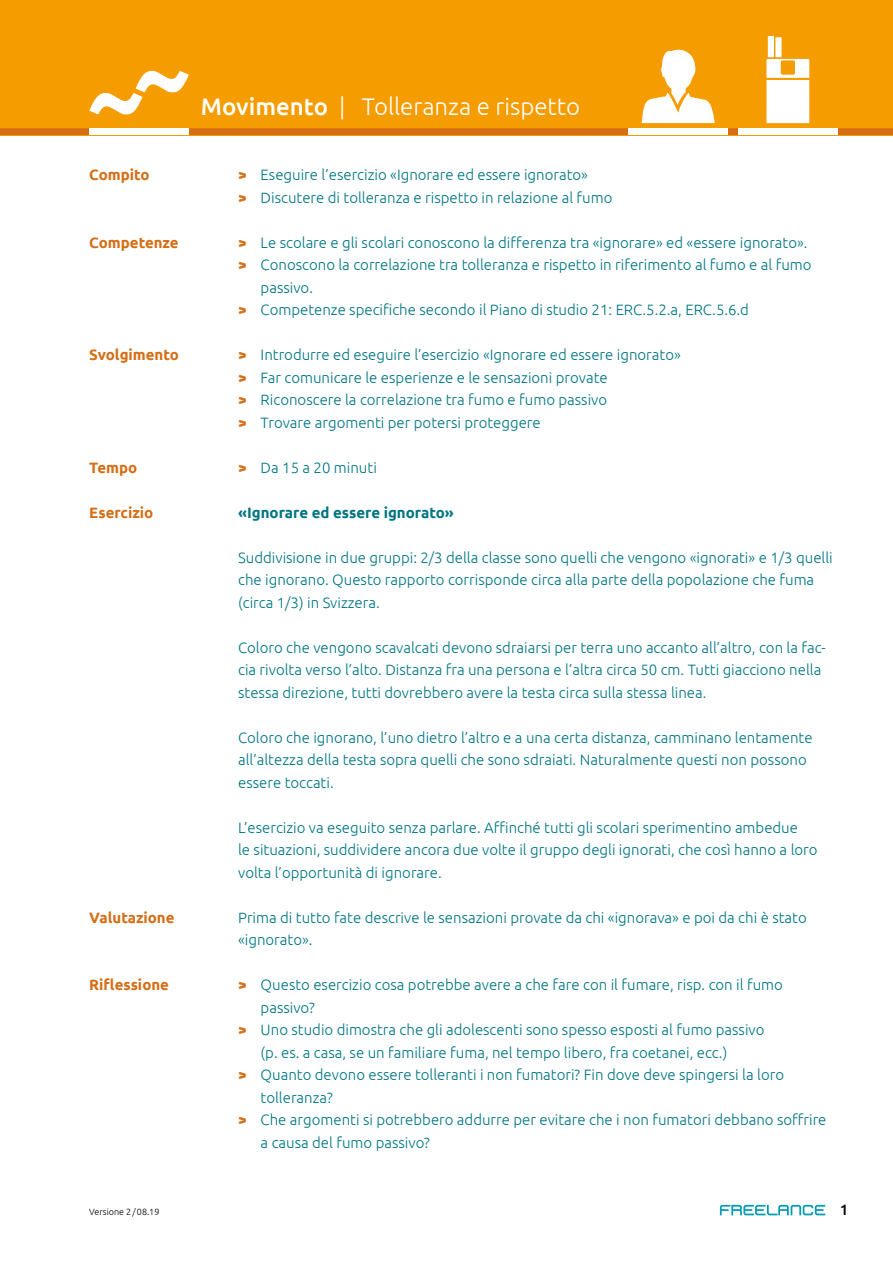
<style>
.page{position:relative;width:893px;height:1263px;background:#fff}
.page>*{position:absolute;margin:0;border:0;box-sizing:border-box;transform-origin:0 0}
.t1{font:300 24px "Ubuntu";color:#fff}
.t2{font:300 15px/22.5px "Ubuntu";color:#007683}
.t3{font:700 15px "Ubuntu";color:#d56e15}
.t4{font:700 15px "Ubuntu";color:#007683}
.t5{font:500 15px "Ubuntu";color:#000}
.t6{font:300 9px "Ubuntu";color:#000}
.s1{font-weight:500}
.s2{font-weight:700;color:#d56e15}
</style>
<div class="page">
<svg style="left:720px;top:1205px;width:105px;height:10px"></svg>
<div style="left:0;top:0;width:893px;height:135px;background:#f59c00"></div>
<svg style="left:0;top:36px;width:893px;height:99px"></svg>
<p class="t3" style="left:89px;top:166px;width:62px">Compito</p>
<p class="t3" style="left:89px;top:233px;width:91px">Competenze</p>
<p class="t3" style="left:89px;top:346px;width:91px">Svolgimento</p>
<p class="t3" style="left:89px;top:458px;width:49px">Tempo</p>
<p class="t3" style="left:89px;top:503px;width:66px">Esercizio</p>
<p class="t3" style="left:89px;top:908px;width:87px">Valutazione</p>
<p class="t3" style="left:89px;top:976px;width:81px">Riflessione</p>
<h1 class="t1" style="left:201px;top:92px;width:381px"><span class="s1">Movimento</span> | Tolleranza e rispetto</h1>
<p class="t2" style="left:238px;top:163px;width:376px"><span class="s2">&gt;</span> Eseguire l’esercizio «Ignorare ed essere ignorato»<br><span class="s2">&gt;</span> Discutere di tolleranza e rispetto in relazione al fumo</p>
<p class="t2" style="left:238px;top:231px;width:571px"><span class="s2">&gt;</span> Le scolare e gli scolari conoscono la differenza tra «ignorare» ed «essere ignorato».</p>
<p class="t2" style="left:238px;top:253px;width:575px"><span class="s2">&gt;</span> Conoscono la correlazione tra tolleranza e rispetto in riferimento al fumo e al fumo</p>
<p class="t2" style="left:261px;top:276px;width:54px">passivo.</p>
<p class="t2" style="left:238px;top:298px;width:512px"><span class="s2">&gt;</span> Competenze specifiche secondo il Piano di studio 21: ERC.5.2.a, ERC.5.6.d</p>
<p class="t2" style="left:238px;top:343px;width:444px"><span class="s2">&gt;</span> Introdurre ed eseguire l’esercizio «Ignorare ed essere ignorato» <span class="s2">&gt;</span> Far comunicare le esperienze e le sensazioni provate<br><span class="s2">&gt;</span> Riconoscere la correlazione tra fumo e fumo passivo<br><span class="s2">&gt;</span> Trovare argomenti per potersi proteggere</p>
<p class="t2" style="left:238px;top:456px;width:140px"><span class="s2">&gt;</span> Da 15 a 20 minuti</p>
<p class="t4" style="left:238px;top:503px;width:217px">«Ignorare ed essere ignorato»</p>
<p class="t2" style="left:238px;top:546px;width:596px">Suddivisione in due gruppi: 2/3 della classe sono quelli che vengono «ignorati» e 1/3 quelli che ignorano. Questo rapporto corrisponde circa alla parte della popolazione che fuma (circa 1/3) in Svizzera.</p>
<p class="t2" style="left:238px;top:636px;width:589px">Coloro che vengono scavalcati devono sdraiarsi per terra uno accanto all’altro, con la fac&shy;cia rivolta verso l’alto. Distanza fra una persona e l’altra circa 50 cm. Tutti giacciono nella stessa direzione, tutti dovrebbero avere la testa circa sulla stessa linea.</p>
<p class="t2" style="left:238px;top:726px;width:576px">Coloro che ignorano, l’uno dietro l’altro e a una certa distanza, camminano lentamente all’altezza della testa sopra quelli che sono sdraiati. Naturalmente questi non possono essere toccati.</p>
<p class="t2" style="left:238px;top:816px;width:581px">L’esercizio va eseguito senza parlare. Affinché tutti gli scolari sperimentino ambedue<br>le situazioni, suddividere ancora due volte il gruppo degli ignorati, che così hanno a loro volta l’opportunità di ignorare.</p>
<p class="t2" style="left:238px;top:906px;width:570px">Prima di tutto fate descrive le sensazioni provate da chi «ignorava» e poi da chi è stato «ignorato».</p>
<p class="t2" style="left:238px;top:973px;width:546px"><span class="s2">&gt;</span> Questo esercizio cosa potrebbe avere a che fare con il fumare, risp. con il fumo</p>
<p class="t2" style="left:261px;top:996px;width:56px">passivo?</p>
<p class="t2" style="left:238px;top:1018px;width:528px"><span class="s2">&gt;</span> Uno studio dimostra che gli adolescenti sono spesso esposti al fumo passivo</p>
<p class="t2" style="left:261px;top:1041px;width:468px">(p. es. a casa, se un familiare fuma, nel tempo libero, fra coetanei, ecc.)</p>
<p class="t2" style="left:238px;top:1063px;width:547px"><span class="s2">&gt;</span> Quanto devono essere tolleranti i non fumatori? Fin dove deve spingersi la loro</p>
<p class="t2" style="left:261px;top:1086px;width:74px">tolleranza?</p>
<p class="t2" style="left:238px;top:1108px;width:590px"><span class="s2">&gt;</span> Che argomenti si potrebbero addurre per evitare che i non fumatori debbano soffrire</p>
<p class="t2" style="left:261px;top:1131px;width:171px">a causa del fumo passivo?</p>
<p class="t6" style="left:89px;top:1206px;width:72px">Versione 2/08.19</p>
<p class="t5" style="left:840px;top:1200px;width:10px">1</p>
</div>
